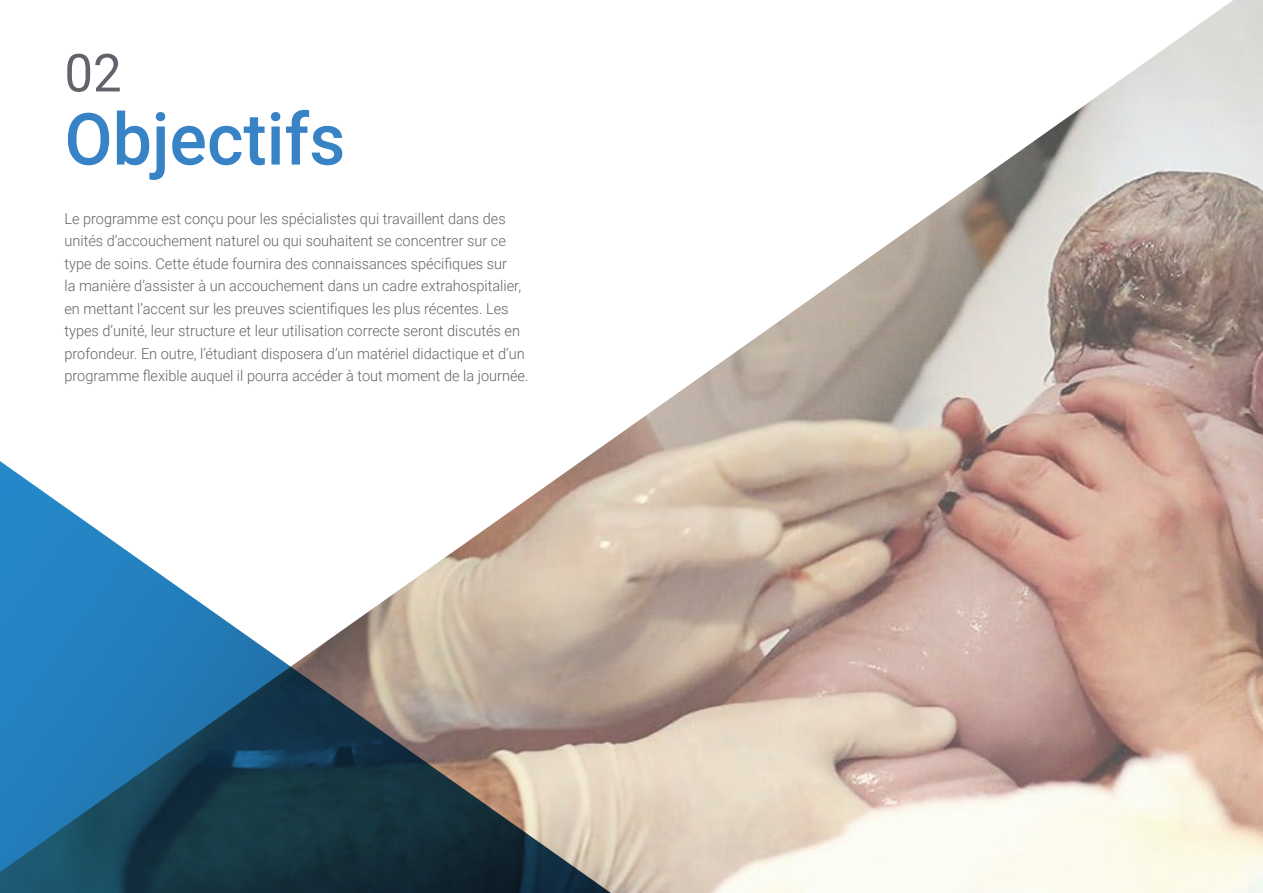
<style>
.page{position:relative;width:1263px;height:893px;background:#fff}
.page>*{position:absolute;margin:0;border:0;box-sizing:border-box;transform-origin:0 0}
.t1{font:500 72px "Roboto";color:#3783c5}
.t2{font:52.5px "Roboto";color:#61646a}
.t3{font:300 15px/22.5px "Roboto";color:#61646a}
</style>
<div class="page">
<img style="left:603px;top:0;width:660px;height:893px">
<svg style="left:0;top:446px;width:641px;height:447px"></svg>
<h2 class="t2" style="left:64px;top:36px;width:59px">02</h2>
<h1 class="t1" style="left:64px;top:89px;width:282px">Objectifs</h1>
<p class="t3" style="left:64px;top:207px;width:466px">Le programme est conçu pour les spécialistes qui travaillent dans des unités d’accouchement naturel ou qui souhaitent se concentrer sur ce type de soins. Cette étude fournira des connaissances spécifiques sur<br>la manière d’assister à un accouchement dans un cadre extrahospitalier, en mettant l’accent sur les preuves scientifiques les plus récentes. Les types d’unité, leur structure et leur utilisation correcte seront discutés en profondeur. En outre, l’étudiant disposera d’un matériel didactique et d’un programme flexible auquel il pourra accéder à tout moment de la journée.</p>
</div>
